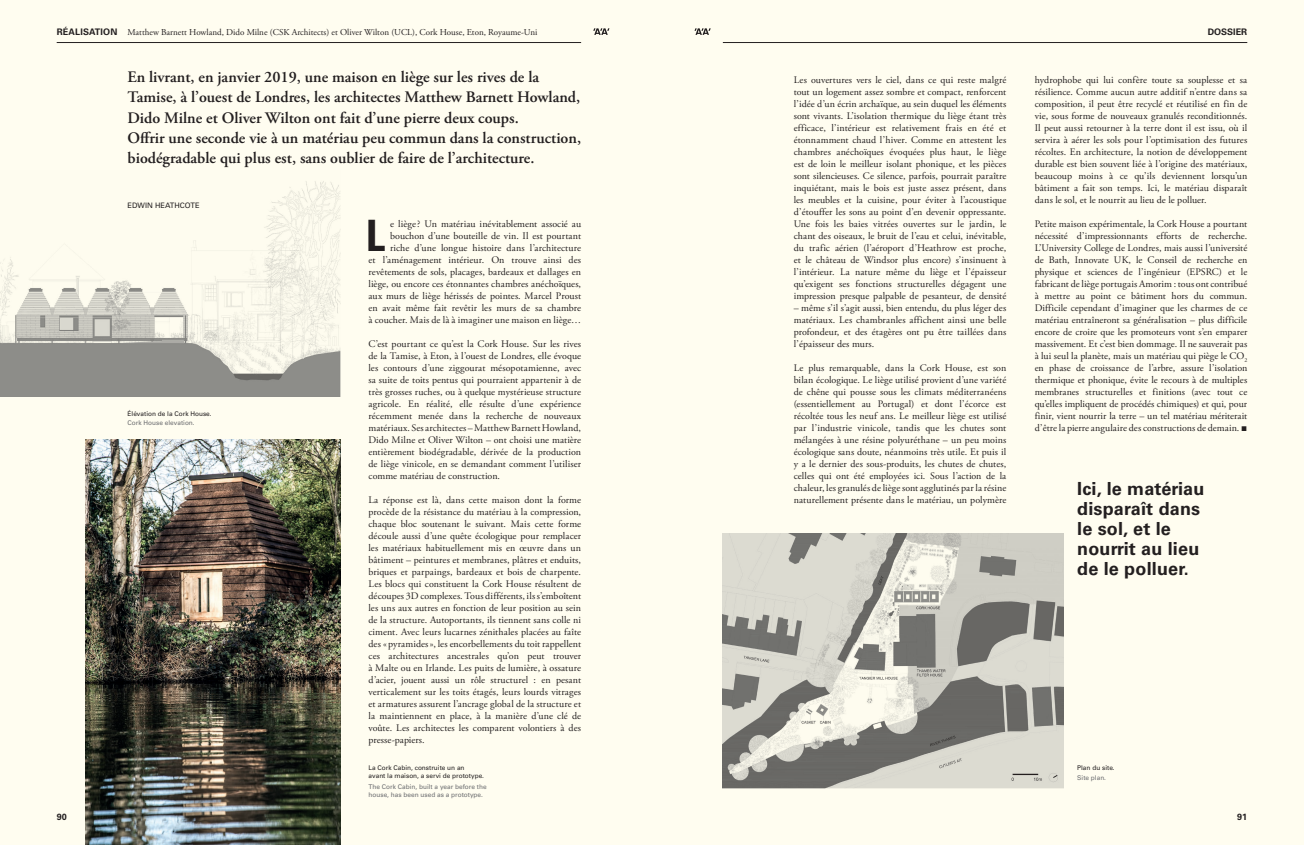
<style>
.page{position:relative;width:1304px;height:845px;background:#fff}
.page>*{position:absolute;margin:0;border:0;box-sizing:border-box;transform-origin:0 0}
.t1{font:700 condensed 43.2px "Univers LT Std";color:#231f20}
.t2{font:700 18px/20px "Univers LT Std";letter-spacing:.01em;color:#231f20}
.t3{font:600 16px/20px "Adobe Garamond Pro";color:#231f20}
.t4{font:10px/12px "Adobe Garamond Pro";letter-spacing:.005em;color:#231f20;text-align:justify}
.t5{font:9px "Adobe Garamond Pro";color:#231f20}
.t6{font:700 9px "Univers LT Std";color:#231f20}
.t7{font:7.5px "Univers LT Std";color:#231f20}
.t8{font:6.5px/8px "Univers LT Std";color:#231f20}
.t9{font:6.5px/8px "Univers LT Std";color:#6c6d70}
.s1{font-family:"Univers LT Std";font-weight:700}
.s2{font-family:"Impact"}
</style>
<div class="page">
<div style="left:0;top:0;width:652px;height:845px;background:#fffdf0"></div>
<div style="left:652px;top:0;width:652px;height:845px;background:#fffdf0"></div>
<svg style="left:593px;top:28px;width:16px;height:7px"></svg>
<svg style="left:694px;top:28px;width:17px;height:7px"></svg>
<hr style="left:57px;top:42px;width:524px;height:1px;background:#231f20">
<hr style="left:723px;top:42px;width:524px;height:1px;background:#231f20">
<img style="left:0;top:181px;width:340px;height:216px">
<img style="left:723px;top:533px;width:340px;height:255px">
<img style="left:85px;top:439px;width:255px;height:406px">
<p class="t5" style="left:57px;top:26px;width:482px"><span class="s1">RÉALISATION</span> Matthew Barnett Howland, Dido Milne (CSK Architects) et Oliver Wilton (UCL), Cork House, Eton, Royaume-Uni</p>
<p class="t3" style="left:128px;top:68px;width:455px">En livrant, en janvier 2019, une maison en liège sur les rives de la Tamise, à l’ouest de Londres, les architectes Matthew Barnett Howland, Dido Milne et Oliver Wilton ont fait d’une pierre deux coups.<br>Offrir une seconde vie à un matériau peu commun dans la construction, biodégradable qui plus est, sans oublier de faire de l’architecture.</p>
<p class="t7" style="left:128px;top:201px;width:74px">EDWIN HEATHCOTE</p>
<p class="t8" style="left:128px;top:409px;width:86px">Élévation de la Cork House.</p>
<p class="t9" style="left:128px;top:419px;width:69px">Cork House elevation.</p>
<h1 class="t1" style="left:366px;top:209px;width:21px">L</h1>
<p class="t4" style="left:369px;top:218px;width:214px;text-align:right">e liège? Un matériau inévitablement associé au bouchon d’une bouteille de vin. Il est pourtant<br>riche d’une longue histoire dans l’architecture<br>et l’aménagement intérieur. On trouve ainsi des revêtements de sols, placages, bardeaux et dallages en liège, ou encore ces étonnantes chambres anéchoïques, aux murs de liège hérissés de pointes. Marcel Proust en avait même fait revêtir les murs de sa chambre à coucher. Mais de là à imaginer une maison en liège…</p>
<p class="t4" style="left:369px;top:338px;width:214px">C’est pourtant ce qu’est la Cork House. Sur les rives de la Tamise, à Eton, à l’ouest de Londres, elle évoque les contours d’une ziggourat mésopotamienne, avec sa suite de toits pentus qui pourraient appartenir à de très grosses ruches, ou à quelque mystérieuse structure agricole. En réalité, elle résulte d’une expérience récemment menée dans la recherche de nouveaux matériaux. Ses architectes –Matthew Barnett Howland, Dido Milne et Oliver Wilton – ont choisi une matière entièrement biodégradable, dérivée de la production de liège vinicole, en se demandant comment l’utiliser comme matériau de construction.</p>
<p class="t4" style="left:369px;top:494px;width:214px">La réponse est là, dans cette maison dont la forme procède de la résistance du matériau à la compression, chaque bloc soutenant le suivant. Mais cette forme découle aussi d’une quête écologique pour remplacer les matériaux habituellement mis en œuvre dans un bâtiment – peintures et membranes, plâtres et enduits, briques et parpaings, bardeaux et bois de charpente.<br>Les blocs qui constituent la Cork House résultent de découpes 3D complexes. Tous différents, ils s’emboîtent les uns aux autres en fonction de leur position au sein de la structure. Autoportants, ils tiennent sans colle ni ciment. Avec leurs lucarnes zénithales placées au faîte des «pyramides», les encorbellements du toit rappellent ces architectures ancestrales qu’on peut trouver à Malte ou en Irlande. Les puits de lumière, à ossature d’acier, jouent aussi un rôle structurel : en pesant verticalement sur les toits étagés, leurs lourds vitrages et armatures assurent l’ancrage global de la structure et la maintiennent en place, à la manière d’une clé de voûte. Les architectes les comparent volontiers à des presse‑papiers.</p>
<p class="t8" style="left:369px;top:764px;width:117px">La Cork Cabin, construite un an<br>avant la maison, a servi de prototype.</p>
<p class="t9" style="left:369px;top:783px;width:120px">The Cork Cabin, built a year before the house, has been used as a prototype.</p>
<p class="t4" style="left:794px;top:74px;width:214px">Les ouvertures vers le ciel, dans ce qui reste malgré tout un logement assez sombre et compact, renforcent l’idée d’un écrin archaïque, au sein duquel les éléments sont vivants. L’isolation thermique du liège étant très efficace, l’intérieur est relativement frais en été et étonnamment chaud l’hiver. Comme en attestent les chambres anéchoïques évoquées plus haut, le liège est de loin le meilleur isolant phonique, et les pièces sont silencieuses. Ce silence, parfois, pourrait paraître inquiétant, mais le bois est juste assez présent, dans les meubles et la cuisine, pour éviter à l’acoustique d’étouffer les sons au point d’en devenir oppressante.<br>Une fois les baies vitrées ouvertes sur le jardin, le chant des oiseaux, le bruit de l’eau et celui, inévitable, du trafic aérien (l’aéroport d’Heathrow est proche, et le château de Windsor plus encore) s’insinuent à l’intérieur. La nature même du liège et l’épaisseur qu’exigent ses fonctions structurelles dégagent une impression presque palpable de pesanteur, de densité</p>
<p class="t4" style="left:794px;top:302px;width:214px">– même s’il s’agit aussi, bien entendu, du plus léger des matériaux. Les chambranles affichent ainsi une belle profondeur, et des étagères ont pu être taillées dans l’épaisseur des murs.</p>
<p class="t4" style="left:794px;top:362px;width:214px">Le plus remarquable, dans la Cork House, est son bilan écologique. Le liège utilisé provient d’une variété de chêne qui pousse sous les climats méditerranéens (essentiellement au Portugal) et dont l’écorce est récoltée tous les neuf ans. Le meilleur liège est utilisé par l’industrie vinicole, tandis que les chutes sont mélangées à une résine polyuréthane – un peu moins écologique sans doute, néanmoins très utile. Et puis il y a le dernier des sous-produits, les chutes de chutes, celles qui ont été employées ici. Sous l’action de la chaleur, les granulés de liège sont agglutinés par la résine naturellement présente dans le matériau, un polymère</p>
<p class="t6" style="left:1208px;top:26px;width:41px">DOSSIER</p>
<p class="t4" style="left:1035px;top:74px;width:214px">hydrophobe qui lui confère toute sa souplesse et sa résilience. Comme aucun autre additif n’entre dans sa composition, il peut être recyclé et réutilisé en fin de vie, sous forme de nouveaux granulés reconditionnés.<br>Il peut aussi retourner à la terre dont il est issu, où il servira à aérer les sols pour l’optimisation des futures récoltes. En architecture, la notion de développement durable est bien souvent liée à l’origine des matériaux, beaucoup moins à ce qu’ils deviennent lorsqu’un bâtiment a fait son temps. Ici, le matériau disparaît dans le sol, et le nourrit au lieu de le polluer.</p>
<p class="t4" style="left:1035px;top:218px;width:214px">Petite maison expérimentale, la Cork House a pourtant nécessité d’impressionnants efforts de recherche.<br>L’University College de Londres, mais aussi l’université de Bath, Innovate UK, le Conseil de recherche en physique et sciences de l’ingénieur (EPSRC) et le fabricant de liège portugais Amorim : tous ont contribué à mettre au point ce bâtiment hors du commun.<br>Difficile cependant d’imaginer que les charmes de ce matériau entraîneront sa généralisation – plus difficile encore de croire que les promoteurs vont s’en emparer massivement. Et c’est bien dommage. Il ne sauverait pas à lui seul la planète, mais un matériau qui piège le CO<sub>2 </sub>en phase de croissance de l’arbre, assure l’isolation thermique et phonique, évite le recours à de multiples membranes structurelles et finitions (avec tout ce qu’elles impliquent de procédés chimiques) et qui, pour finir, vient nourrir la terre – un tel matériau mériterait d’être la pierre angulaire des constructions de demain. <span class="s2">■</span></p>
<h2 class="t2" style="left:1077px;top:479px;width:129px">Ici, le matériau disparaît dans le sol, et le nourrit au lieu de le polluer.</h2>
<p class="t8" style="left:1077px;top:764px;width:39px">Plan du site.</p>
<p class="t9" style="left:1077px;top:773px;width:30px">Site plan.</p>
<p class="t6" style="left:57px;top:812px;width:12px">90</p>
<p class="t6" style="left:1237px;top:812px;width:12px">91</p>
</div>
